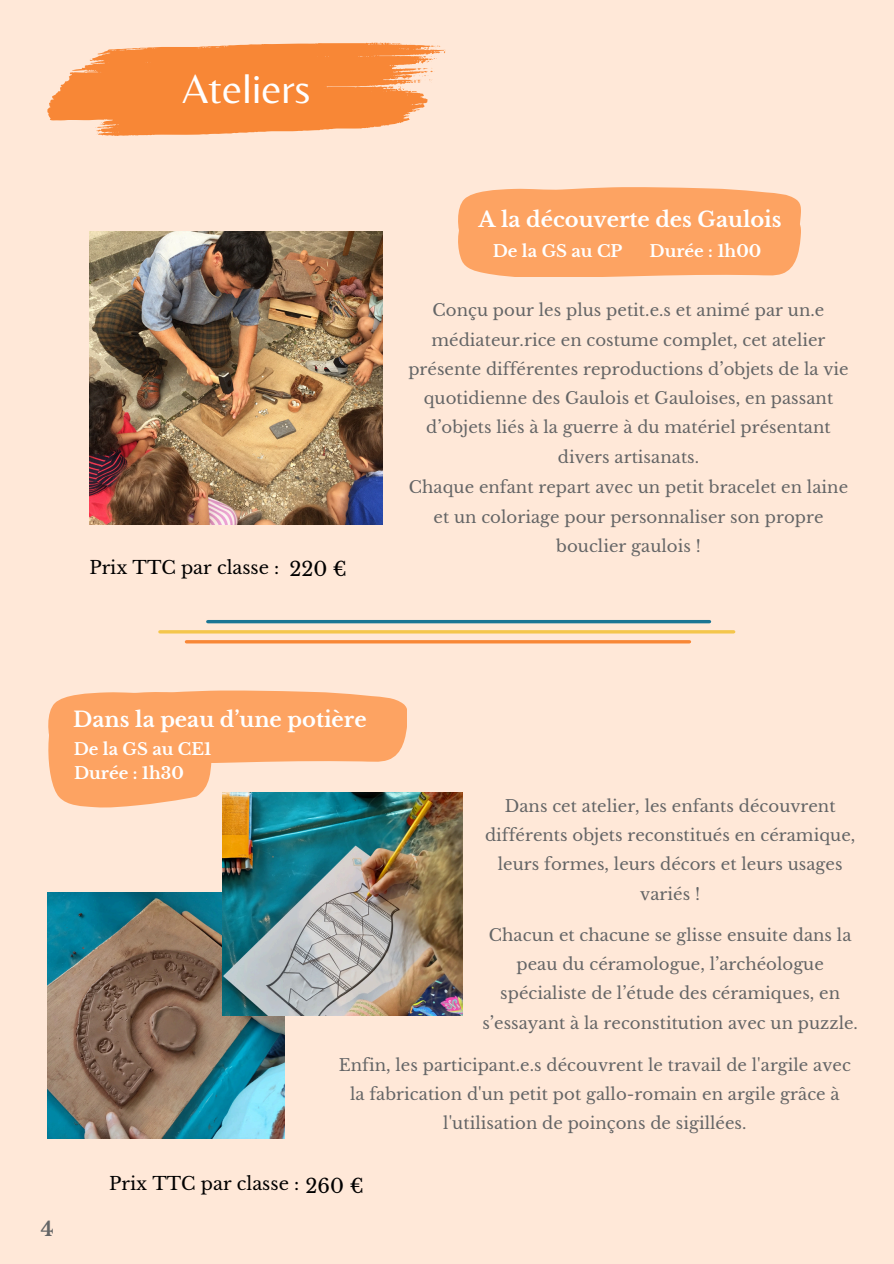
<style>
.page{position:relative;width:894px;height:1264px;background:#fff}
.page>*{position:absolute;margin:0;border:0;box-sizing:border-box;transform-origin:0 0}
.t1{font:42px "Belleza";color:#fff}
.t2{font:700 21px "Libre Baskerville";color:#fff}
.t3{font:19.5px "Libre Baskerville";color:#000}
.t4{font:700 19.5px "Libre Baskerville";color:#646566}
.t5{font:18px "Libre Baskerville";color:#000}
.t6{font:16.5px/29.2px "Libre Baskerville";letter-spacing:.005em;color:#646566;text-align:center}
.t7{font:700 16.5px "Libre Baskerville";color:#fff}
</style>
<div class="page">
<div style="left:0;top:0;width:893px;height:1263px;background:#ffe8d8"></div>
<svg style="left:48px;top:690px;width:358px;height:117px"></svg>
<img style="left:89px;top:232px;width:293px;height:292px">
<img style="left:47px;top:892px;width:238px;height:246px">
<img style="left:222px;top:792px;width:240px;height:223px">
<div style="left:458px;top:187px;width:341px;height:90px;background:#fda362"></div>
<hr style="left:160px;top:630px;width:573px;height:3px;background:#f4c64c">
<hr style="left:208px;top:620px;width:501px;height:3px;background:#1a7594">
<hr style="left:186px;top:640px;width:503px;height:3px;background:#f88736">
<svg style="left:47px;top:42px;width:398px;height:94px"></svg>
<p class="t1" style="left:182px;top:64px;width:130px">Ateliers</p>
<p class="t5" style="left:89px;top:556px;width:191px">Prix TTC par classe :</p>
<p class="t3" style="left:289px;top:557px;width:59px">220 €</p>
<p class="t2" style="left:478px;top:207px;width:304px">A la découverte des Gaulois</p>
<h4 class="t7" style="left:492px;top:241px;width:131px">De la GS au CP</h4>
<p class="t7" style="left:649px;top:241px;width:113px">Durée : 1h00</p>
<h2 class="t6" style="left:408px;top:296px;width:441px">Conçu pour les plus petit.e.s et animé par un.e médiateur.rice en costume complet, cet atelier présente différentes reproductions d’objets de la vie quotidienne des Gaulois et Gauloises, en passant d’objets liés à la guerre à du matériel présentant divers artisanats.</h2>
<p class="t6" style="left:409px;top:473px;width:440px">Chaque enfant repart avec un petit bracelet en laine et un coloriage pour personnaliser son propre bouclier gaulois !</p>
<p class="t4" style="left:41px;top:1216px;width:14px">4</p>
<h4 class="t2" style="left:73px;top:706px;width:295px">Dans la peau d’une potière</h4>
<h1 class="t7" style="left:74px;top:738px;width:139px">De la GS au CE1</h1>
<p class="t7" style="left:74px;top:762px;width:111px">Durée : 1h30</p>
<p class="t6" style="left:485px;top:791px;width:372px">Dans cet atelier, les enfants découvrent différents objets reconstitués en céramique, leurs formes, leurs décors et leurs usages variés !</p>
<h4 class="t6" style="left:482px;top:920px;width:377px">Chacun et chacune se glisse ensuite dans la peau du céramologue, l’archéologue spécialiste de l’étude des céramiques, en s’essayant à la reconstitution avec un puzzle.</h4>
<h4 class="t6" style="left:339px;top:1050px;width:513px">Enfin, les participant.e.s découvrent le travail de l'argile avec la fabrication d'un petit pot gallo-romain en argile grâce à l'utilisation de poinçons de sigillées.</h4>
<h2 class="t5" style="left:109px;top:1172px;width:191px">Prix TTC par classe :</h2>
<h3 class="t3" style="left:305px;top:1173px;width:60px">260 €</h3>
</div>
